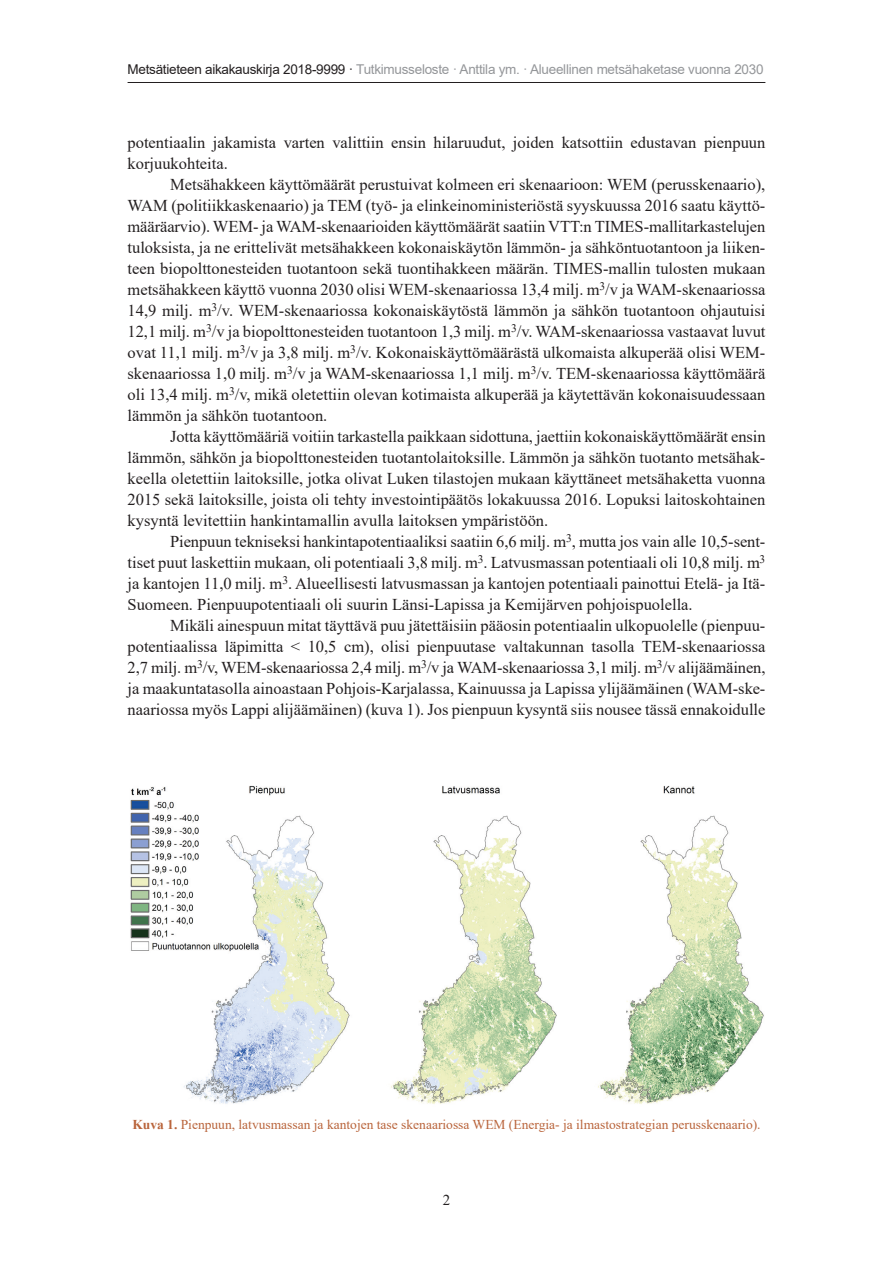
<style>
.page{position:relative;width:893px;height:1263px;background:#fff}
.page>*{position:absolute;margin:0;border:0;box-sizing:border-box;transform-origin:0 0}
.body-text{font:16.5px/21px "Times New Roman";color:#231f20;text-align:justify}
.t1{font:15px "Times New Roman";color:#231f20}
.fig-caption{font:13.5px "Times New Roman";color:#b9643b}
.t2{font:13.5px "Arial";letter-spacing:-.02em;color:#949699}
.s1{color:#231f20}
.s2{font-weight:700}
</style>
<div class="page">
<hr style="left:128px;top:82px;width:637px;height:1px;background:#231f20">
<img style="left:130px;top:786px;width:634px;height:318px">
<p class="t2" style="left:128px;top:60px;width:637px"><span class="s1">Metsätieteen aikakauskirja 2018-9999 ·</span> Tutkimusseloste · Anttila ym. · Alueellinen metsähaketase vuonna 2030</p>
<p class="body-text" style="left:128px;top:131px;width:639px">potentiaalin jakamista varten valittiin ensin hilaruudut, joiden katsottiin edustavan pienpuun korjuukohteita.</p>
<p class="body-text" style="left:128px;top:173px;width:639px;text-indent:43px">Metsähakkeen käyttömäärät perustuivat kolmeen eri skenaarioon: WEM (perusskenaario), WAM (politiikkaskenaario) ja TEM (työ- ja elinkeinoministeriöstä syyskuussa 2016 saatu käyttö&shy;määräarvio). WEM- ja WAM-skenaarioiden käyttömäärät saatiin VTT:n TIMES-mallitarkastelujen tuloksista, ja ne erittelivät metsähakkeen kokonaiskäytön lämmön- ja sähköntuotantoon ja liiken&shy;teen biopolttonesteiden tuotantoon sekä tuontihakkeen määrän. TIMES-mallin tulosten mukaan metsähakkeen käyttö vuonna 2030 olisi WEM-skenaariossa 13,4 milj. m<sup>3</sup>/v ja WAM-skenaariossa 14,9 milj. m<sup>3</sup>/v. WEM-skenaariossa kokonaiskäytöstä lämmön ja sähkön tuotantoon ohjautuisi 12,1 milj. m<sup>3</sup>/v ja biopolttonesteiden tuotantoon 1,3 milj. m<sup>3</sup>/v. WAM-skenaariossa vastaavat luvut ovat 11,1 milj. m<sup>3</sup>/v ja 3,8 milj. m<sup>3</sup>/v. Kokonaiskäyttömäärästä ulkomaista alkuperää olisi WEM&shy;skenaariossa 1,0 milj. m<sup>3</sup>/v ja WAM-skenaariossa 1,1 milj. m<sup>3</sup>/v. TEM-skenaariossa käyttömäärä oli 13,4 milj. m<sup>3</sup>/v, mikä oletettiin olevan kotimaista alkuperää ja käytettävän kokonaisuudessaan lämmön ja sähkön tuotantoon.</p>
<p class="body-text" style="left:128px;top:425px;width:640px;text-indent:43px">Jotta käyttömääriä voitiin tarkastella paikkaan sidottuna, jaettiin kokonaiskäyttömäärät ensin lämmön, sähkön ja biopolttonesteiden tuotantolaitoksille. Lämmön ja sähkön tuotanto metsähak&shy;keella oletettiin laitoksille, jotka olivat Luken tilastojen mukaan käyttäneet metsähaketta vuonna 2015 sekä laitoksille, joista oli tehty investointipäätös lokakuussa 2016. Lopuksi laitoskohtainen kysyntä levitettiin hankintamallin avulla laitoksen ympäristöön.</p>
<p class="body-text" style="left:128px;top:530px;width:639px;text-indent:43px">Pienpuun tekniseksi hankintapotentiaaliksi saatiin 6,6 milj. m<sup>3</sup>, mutta jos vain alle 10,5-sent&shy;tiset puut laskettiin mukaan, oli potentiaali 3,8 milj. m<sup>3</sup>. Latvusmassan potentiaali oli 10,8 milj. m<sup>3 </sup>ja kantojen 11,0 milj. m<sup>3</sup>. Alueellisesti latvusmassan ja kantojen potentiaali painottui Etelä- ja Itä-Suomeen. Pienpuupotentiaali oli suurin Länsi-Lapissa ja Kemijärven pohjoispuolella.</p>
<p class="body-text" style="left:128px;top:614px;width:639px;text-indent:43px">Mikäli ainespuun mitat täyttävä puu jätettäisiin pääosin potentiaalin ulkopuolelle (pienpuu&shy;potentiaalissa läpimitta &lt; 10,5 cm), olisi pienpuutase valtakunnan tasolla TEM-skenaariossa 2,7 milj. m<sup>3</sup>/v, WEM-skenaariossa 2,4 milj. m<sup>3</sup>/v ja WAM-skenaariossa 3,1 milj. m<sup>3</sup>/v alijäämäinen, ja maakuntatasolla ainoastaan Pohjois-Karjalassa, Kainuussa ja Lapissa ylijäämäinen (WAM-ske&shy;naariossa myös Lappi alijäämäinen) (kuva 1). Jos pienpuun kysyntä siis nousee tässä ennakoidulle</p>
<p class="fig-caption" style="left:132px;top:1115px;width:630px"><span class="s2">Kuva 1.</span> Pienpuun, latvusmassan ja kantojen tase skenaariossa WEM (Energia- ja ilmastostrategian perusskenaario).</p>
<p class="t1" style="left:443px;top:1190px;width:9px">2</p>
</div>
